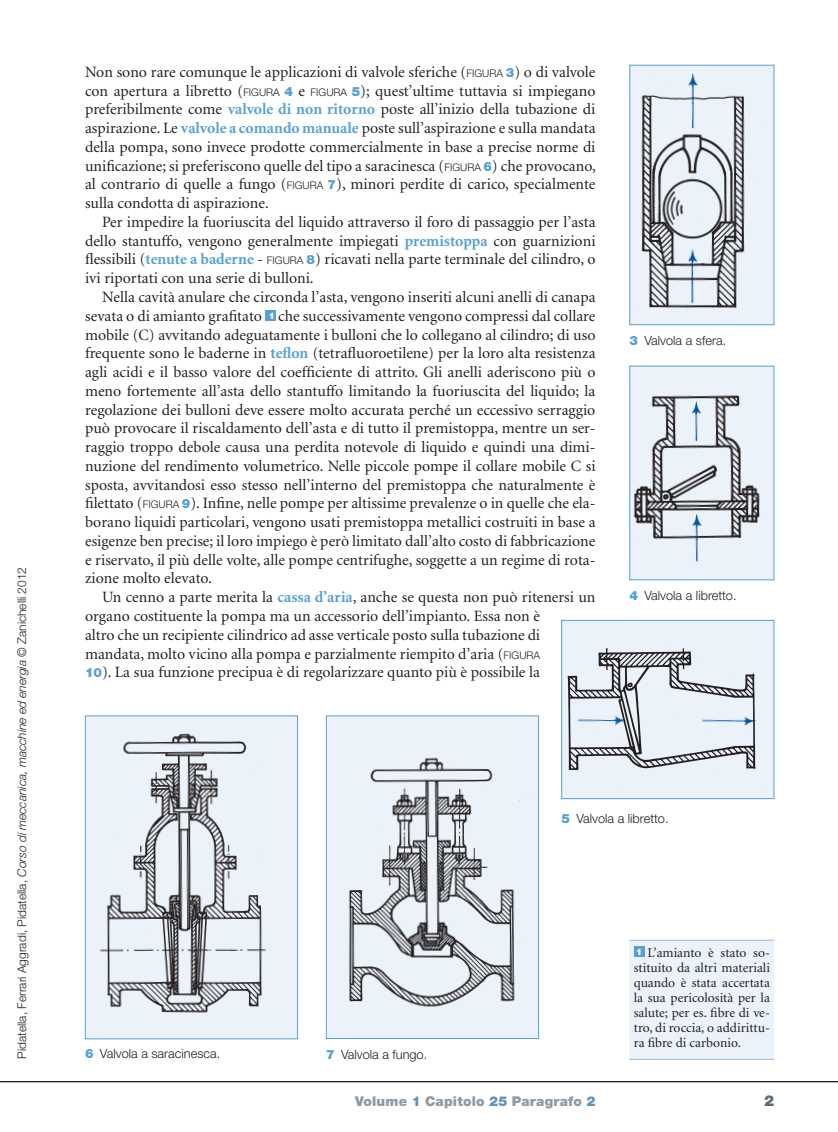
<style>
.page{position:relative;width:838px;height:1132px;background:#fff}
.page>*{position:absolute;margin:0;border:0;box-sizing:border-box;transform-origin:0 0}
._01_testo_corpo_-cap{font:15.75px/18.8px "Minion";color:#231f20;text-align:justify}
.t1{font:900 15px "Helvetica Neue";color:#5e6c7c}
._03_testo_nota{font:13.5px/15px "Minion";color:#231f20;text-align:justify}
.t2{font:900 13.5px "Helvetica Neue";letter-spacing:.015em;color:#8f9aa5}
._08_testo_didascalia{font:300 12.75px "Helvetica Neue";color:#231f20}
.t3{font:300 12px "Helvetica Neue";color:#231f20}
.t4{font:900 9px "Helvetica Neue";color:#fff}
.s1{font-style:italic}
.s2{font-family:"Helvetica Neue";font-weight:300;font-size:10.5px}
.s3{font-family:"Helvetica Neue";font-weight:900;font-size:12.75px;color:#56a0d5}
.s4{font-weight:700;color:#56a0d5}
.s5{font-weight:900;color:#56a0d5}
.s6{color:#6493b9}
</style>
<div class="page">
<hr style="left:0;top:1080px;width:838px;height:1px;background:#231f20">
<img style="left:563px;top:625px;width:209px;height:171px">
<div style="left:561px;top:620px;width:213px;height:178px;border:1px solid #56a0d5"></div>
<div style="left:265px;top:310px;width:10px;height:10px;background:#56a0d5"></div>
<img style="left:631px;top:368px;width:141px;height:210px">
<div style="left:629px;top:366px;width:145px;height:214px;border:1px solid #56a0d5"></div>
<img style="left:631px;top:73px;width:141px;height:250px">
<div style="left:629px;top:65px;width:145px;height:260px;border:1px solid #56a0d5"></div>
<div style="left:629px;top:939px;width:145px;height:119px;background:#ecf2f9"></div>
<hr style="left:629px;top:939px;width:145px;height:1px;background:#98bee3">
<hr style="left:629px;top:1058px;width:145px;height:1px;background:#98bee3">
<div style="left:634px;top:946px;width:10px;height:10px;background:#56a0d5"></div>
<div style="left:326px;top:715px;width:212px;height:323px;background:#ecf2f9"></div>
<img style="left:349px;top:757px;width:171px;height:250px">
<div style="left:326px;top:715px;width:213px;height:323px;border:1px solid #56a0d5"></div>
<img style="left:87px;top:717px;width:209px;height:319px">
<div style="left:85px;top:715px;width:213px;height:323px;border:1px solid #56a0d5"></div>
<p class="t3" style="left:14px;top:1058px;width:493px;rotate:-90deg">Pidatella, Ferrari Aggradi, Pidatella, <span class="s1">Corso di meccanica, macchine ed energia</span> © Zanichelli 2012</p>
<p class="_01_testo_corpo_-cap" style="left:85px;top:63px;width:512px">Non sono rare comunque le applicazioni di valvole sferiche (<span class="s2">FIGURA</span> <span class="s3">3</span>) o di valvole con apertura a libretto (<span class="s2">FIGURA</span> <span class="s3">4</span> e <span class="s2">FIGURA</span> <span class="s3">5</span>); quest’ultime tuttavia si impiegano preferibilmente come <span class="s4">valvole di non ritorno</span> poste all’inizio della tubazione di aspirazione. Le <span class="s4">valvole a comando manuale</span> poste sull’aspirazione e sulla mandata della pompa, sono invece prodotte commercialmente in base a precise norme di unificazione; si preferiscono quelle del tipo a saracinesca (<span class="s2">FIGURA</span> <span class="s3">6</span>) che provocano, al contrario di quelle a fungo (<span class="s2">FIGURA</span> <span class="s3">7</span>), minori perdite di carico, specialmente sulla condotta di aspirazione.</p>
<p class="_01_testo_corpo_-cap" style="left:85px;top:213px;width:512px;text-indent:17px">Per impedire la fuoriuscita del liquido attraverso il foro di passaggio per l’asta dello stantuffo, vengono generalmente impiegati <span class="s4">premistoppa</span> con guarnizioni flessibili (<span class="s4">tenute a baderne</span> - <span class="s2">FIGURA</span> <span class="s3">8</span>) ricavati nella parte terminale del cilindro, o ivi riportati con una serie di bulloni.</p>
<p class="_01_testo_corpo_-cap" style="left:85px;top:288px;width:512px;text-indent:17px">Nella cavità anulare che circonda l’asta, vengono inseriti alcuni anelli di canapa sevata o di amianto grafitato</p>
<p class="_01_testo_corpo_-cap" style="left:85px;top:307px;width:512px;text-indent:193px">che successivamente vengono compressi dal collare mobile (C) avvitando adeguatamente i bulloni che lo collegano al cilindro; di uso frequente sono le baderne in <span class="s4">teflon</span> (tetrafluoroetilene) per la loro alta resistenza agli acidi e il basso valore del coefficiente di attrito. Gli anelli aderiscono più o meno fortemente all’asta dello stantuffo limitando la fuoriuscita del liquido; la regolazione dei bulloni deve essere molto accurata perché un eccessivo serraggio può provocare il riscaldamento dell’asta e di tutto il premistoppa, mentre un ser&shy;raggio troppo debole causa una perdita notevole di liquido e quindi una dimi&shy;nuzione del rendimento volumetrico. Nelle piccole pompe il collare mobile C si sposta, avvitandosi esso stesso nell’interno del premistoppa che naturalmente è filettato (<span class="s2">FIGURA</span> <span class="s3">9</span>). Infine, nelle pompe per altissime prevalenze o in quelle che ela&shy;borano liquidi particolari, vengono usati premistoppa metallici costruiti in base a esigenze ben precise; il loro impiego è però limitato dall’alto costo di fabbricazione e riservato, il più delle volte, alle pompe centrifughe, soggette a un regime di rota&shy;zione molto elevato.</p>
<p class="_01_testo_corpo_-cap" style="left:85px;top:588px;width:512px;text-align:left;text-indent:17px">Un cenno a parte merita la <span class="s4">cassa d’aria</span>, anche se questa non può ritenersi un organo costituente la pompa ma un accessorio dell’impianto. Essa non è<br>altro che un recipiente cilindrico ad asse verticale posto sulla tubazione di mandata, molto vicino alla pompa e parzialmente riempito d’aria (<span class="s2">FIGURA<br></span><span class="s3">10</span>). La sua funzione precipua è di regolarizzare quanto più è possibile la</p>
<p class="_08_testo_didascalia" style="left:629px;top:587px;width:109px"><span class="s5">4</span> Valvola a libretto.</p>
<p class="t4" style="left:269px;top:310px;width:8px">1</p>
<p class="_08_testo_didascalia" style="left:629px;top:333px;width:98px"><span class="s5">3</span> Valvola a sfera.</p>
<p class="_08_testo_didascalia" style="left:85px;top:1045px;width:137px"><span class="s5">6</span> Valvola a saracinesca.</p>
<p class="_08_testo_didascalia" style="left:326px;top:1046px;width:103px"><span class="s5">7</span> Valvola a fungo.</p>
<p class="_08_testo_didascalia" style="left:561px;top:810px;width:109px"><span class="s5">5</span> Valvola a libretto.</p>
<p class="_03_testo_nota" style="left:634px;top:945px;width:138px;text-indent:14px">L’amianto è stato so&shy;stituito da altri materiali quando è stata accertata la sua pericolosità per la salute; per es. fibre di ve&shy;tro, di roccia, o addirittu&shy;ra fibre di carbonio.</p>
<p class="t4" style="left:636px;top:946px;width:8px">1</p>
<p class="t2" style="left:355px;top:1093px;width:242px">Volume <span class="s6">1</span> Capitolo <span class="s6">25</span> Paragrafo <span class="s6">2</span></p>
<p class="t1" style="left:764px;top:1091px;width:12px">2</p>
</div>
